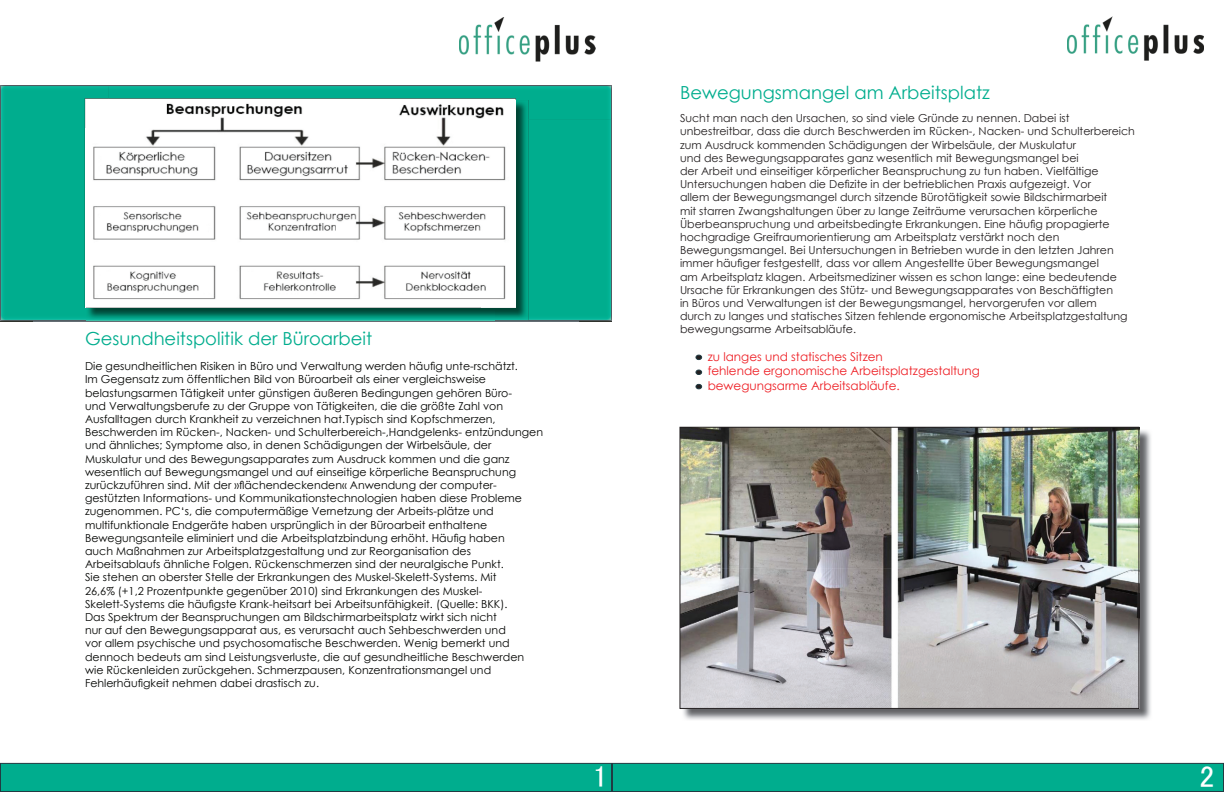
<style>
.page{position:relative;width:1224px;height:792px;background:#fff}
.page>*{position:absolute;margin:0;border:0;box-sizing:border-box;transform-origin:0 0}
.t1{font:30px "MS P Gothic";color:#fff}
.t2{font:18px "Century Gothic";color:#00ad8e}
.t3{font:12px/14.4px "Century Gothic";color:#ee1d23}
.t4{font:11px/13.2px "Century Gothic";color:#040503}
.t5{font:11px/13.2px "Century Gothic";color:#231f20}
</style>
<div class="page">
<svg style="left:695px;top:355px;width:7px;height:5px"></svg>
<svg style="left:695px;top:370px;width:7px;height:5px"></svg>
<svg style="left:695px;top:384px;width:7px;height:5px"></svg>
<img style="left:683px;top:429px;width:468px;height:291px">
<img style="left:681px;top:429px;width:456px;height:278px">
<div style="left:34px;top:119px;width:52px;height:201px;background:#00ad8e"></div>
<div style="left:528px;top:119px;width:50px;height:201px;background:#00ad8e"></div>
<img style="left:0;top:85px;width:612px;height:34px">
<img style="left:0;top:118px;width:34px;height:203px">
<img style="left:578px;top:118px;width:34px;height:203px">
<img style="left:34px;top:320px;width:544px;height:1px">
<img style="left:459px;top:17px;width:136px;height:45px">
<img style="left:1067px;top:17px;width:137px;height:44px">
<img style="left:495px;top:100px;width:33px;height:220px">
<img style="left:86px;top:308px;width:409px;height:12px">
<img style="left:86px;top:308px;width:394px;height:1px">
<img style="left:86px;top:100px;width:430px;height:207px">
<div style="left:0;top:763px;width:612px;height:29px;background:#00ad8e;border:1px solid #213b42"></div>
<div style="left:612px;top:763px;width:612px;height:29px;background:#00ad8e;border:1px solid #213b42"></div>
<div style="left:679px;top:427px;width:460px;height:282px;border:1px solid #231f20"></div>
<h2 class="t2" style="left:85px;top:326px;width:289px">Gesundheitspolitik der Büroarbeit</h2>
<p class="t4" style="left:85px;top:359px;width:460px">Die gesundheitlichen Risiken in Büro und Verwaltung werden häufig unte-rschätzt.<br>Im Gegensatz zum öffentlichen Bild von Büroarbeit als einer vergleichsweise belastungsarmen Tätigkeit unter günstigen äußeren Bedingungen gehören Büro-<br>und Verwaltungsberufe zu der Gruppe von Tätigkeiten, die die größte Zahl von Ausfalltagen durch Krankheit zu verzeichnen hat.Typisch sind Kopfschmerzen, Beschwerden im Rücken-, Nacken- und Schulterbereich-,Handgelenks- entzündungen und ähnliches; Symptome also, in denen Schädigungen der Wirbelsäule, der Muskulatur und des Bewegungsapparates zum Ausdruck kommen und die ganz wesentlich auf Bewegungsmangel und auf einseitige körperliche Beanspruchung zurückzuführen sind. Mit der »flächendeckenden« Anwendung der computer&shy;gestützten Informations- und Kommunikationstechnologien haben diese Probleme zugenommen. PC‘s, die computermäßige Vernetzung der Arbeits-plätze und multifunktionale Endgeräte haben ursprünglich in der Büroarbeit enthaltene Bewegungsanteile eliminiert und die Arbeitsplatzbindung erhöht. Häufig haben<br>auch Maßnahmen zur Arbeitsplatzgestaltung und zur Reorganisation des Arbeitsablaufs ähnliche Folgen. Rückenschmerzen sind der neuralgische Punkt.<br>Sie stehen an oberster Stelle der Erkrankungen des Muskel-Skelett-Systems. Mit<br>26,6% (+1,2 Prozentpunkte gegenüber 2010) sind Erkrankungen des Muskel-Skelett-Systems die häufigste Krank-heitsart bei Arbeitsunfähigkeit. (Quelle: BKK).<br>Das Spektrum der Beanspruchungen am Bildschirmarbeitsplatz wirkt sich nicht<br>nur auf den Bewegungsapparat aus, es verursacht auch Sehbeschwerden und<br>vor allem psychische und psychosomatische Beschwerden. Wenig bemerkt und dennoch bedeuts am sind Leistungsverluste, die auf gesundheitliche Beschwerden wie Rückenleiden zurückgehen. Schmerzpausen, Konzentrationsmangel und Fehlerhäufigkeit nehmen dabei drastisch zu.</p>
<h2 class="t2" style="left:680px;top:79px;width:311px">Bewegungsmangel am Arbeitsplatz</h2>
<p class="t5" style="left:680px;top:111px;width:456px">Sucht man nach den Ursachen, so sind viele Gründe zu nennen. Dabei ist unbestreitbar, dass die durch Beschwerden im Rücken-, Nacken- und Schulterbereich zum Ausdruck kommenden Schädigungen der Wirbelsäule, der Muskulatur<br>und des Bewegungsapparates ganz wesentlich mit Bewegungsmangel bei<br>der Arbeit und einseitiger körperlicher Beanspruchung zu tun haben. Vielfältige Untersuchungen haben die Defizite in der betrieblichen Praxis aufgezeigt. Vor<br>allem der Bewegungsmangel durch sitzende Bürotätigkeit sowie Bildschirmarbeit<br>mit starren Zwangshaltungen über zu lange Zeiträume verursachen körperliche Überbeanspruchung und arbeitsbedingte Erkrankungen. Eine häufig propagierte hochgradige Greifraumorientierung am Arbeitsplatz verstärkt noch den BewegungsmangeI. Bei Untersuchungen in Betrieben wurde in den letzten Jahren immer häufiger festgestellt, dass vor allem Angestellte über Bewegungsmangel<br>am Arbeitsplatz klagen. Arbeitsmediziner wissen es schon lange: eine bedeutende Ursache für Erkrankungen des Stütz- und Bewegungsapparates von Beschäftigten<br>in Büros und Verwaltungen ist der Bewegungsmangel, hervorgerufen vor allem<br>durch zu langes und statisches Sitzen fehlende ergonomische Arbeitsplatzgestaltung bewegungsarme Arbeitsabläufe.</p>
<p class="t3" style="left:708px;top:349px;width:274px">zu langes und statisches Sitzen<br>fehlende ergonomische Arbeitsplatzgestaltung bewegungsarme Arbeitsabläufe.</p>
<h1 class="t1" style="left:593px;top:762px;width:16px">1</h1>
<h1 class="t1" style="left:1199px;top:762px;width:16px">2</h1>
</div>
